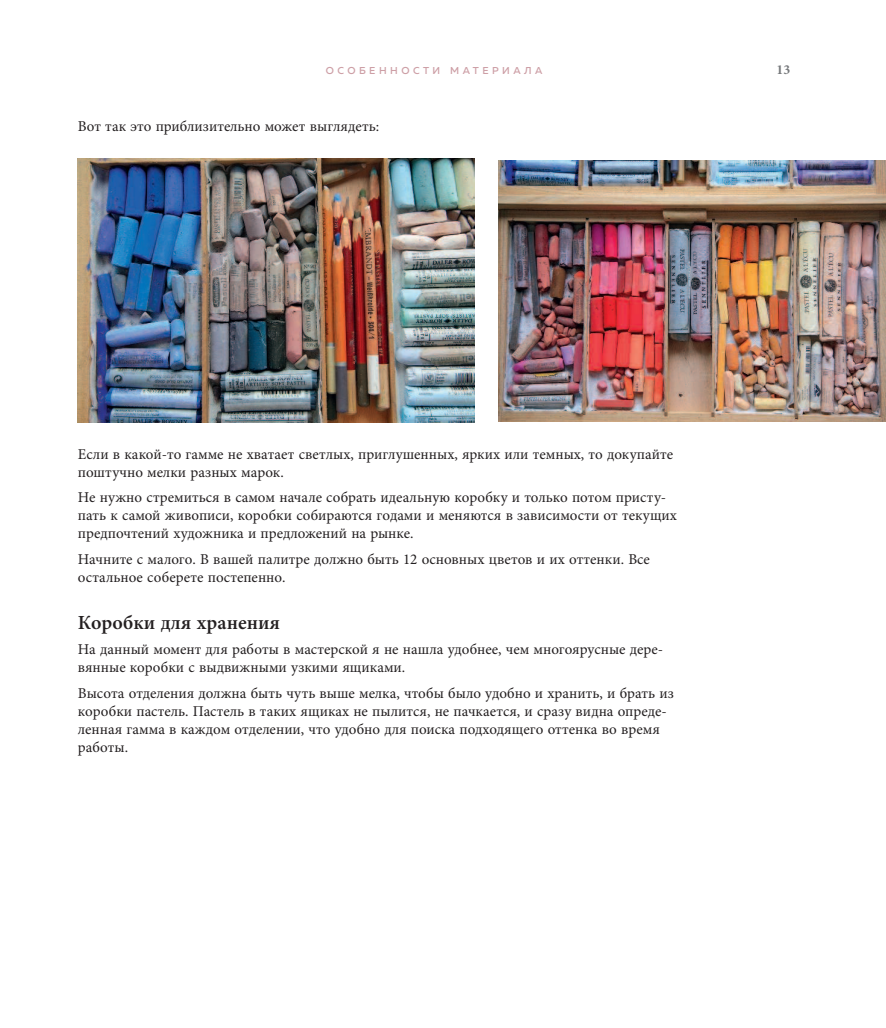
<style>
.page{position:relative;width:886px;height:1028px;background:#fff}
.page>*{position:absolute;margin:0;border:0;box-sizing:border-box;transform-origin:0 0}
.t1{font:600 20px "Minion Pro";color:#231f20}
.t2{font:15px/18px "Minion Pro";color:#231f20}
.t3{font:700 13.75px "Minion Pro";color:#76787b}
.t4{font:500 10px "Muller";letter-spacing:.35em;color:#cd9fa6}
</style>
<div class="page">
<img style="left:78px;top:158px;width:396px;height:265px">
<img style="left:499px;top:160px;width:387px;height:261px">
<p class="t4" style="left:326px;top:67px;width:218px">ОСОБЕННОСТИ МАТЕРИАЛА</p>
<p class="t3" style="left:776px;top:65px;width:15px">13</p>
<p class="t2" style="left:78px;top:118px;width:303px">Вот так это приблизительно может выглядеть:</p>
<p class="t2" style="left:78px;top:445px;width:597px">Если в какой-то гамме не хватает светлых, приглушенных, ярких или темных, то докупайте поштучно мелки разных марок.</p>
<p class="t2" style="left:78px;top:489px;width:600px">Не нужно стремиться в самом начале собрать идеальную коробку и только потом присту&shy;пать к самой живописи, коробки собираются годами и меняются в зависимости от текущих предпочтений художника и предложений на рынке.</p>
<p class="t2" style="left:78px;top:550px;width:573px">Начните с малого. В вашей палитре должно быть 12 основных цветов и их оттенки. Все остальное соберете постепенно.</p>
<h1 class="t1" style="left:78px;top:614px;width:204px">Коробки для хранения</h1>
<p class="t2" style="left:78px;top:641px;width:587px">На данный момент для работы в мастерской я не нашла удобнее, чем многоярусные дере&shy;вянные коробки с выдвижными узкими ящиками.</p>
<p class="t2" style="left:78px;top:685px;width:597px">Высота отделения должна быть чуть выше мелка, чтобы было удобно и хранить, и брать из коробки пастель. Пастель в таких ящиках не пылится, не пачкается, и сразу видна опреде&shy;ленная гамма в каждом отделении, что удобно для поиска подходящего оттенка во время работы.</p>
</div>
